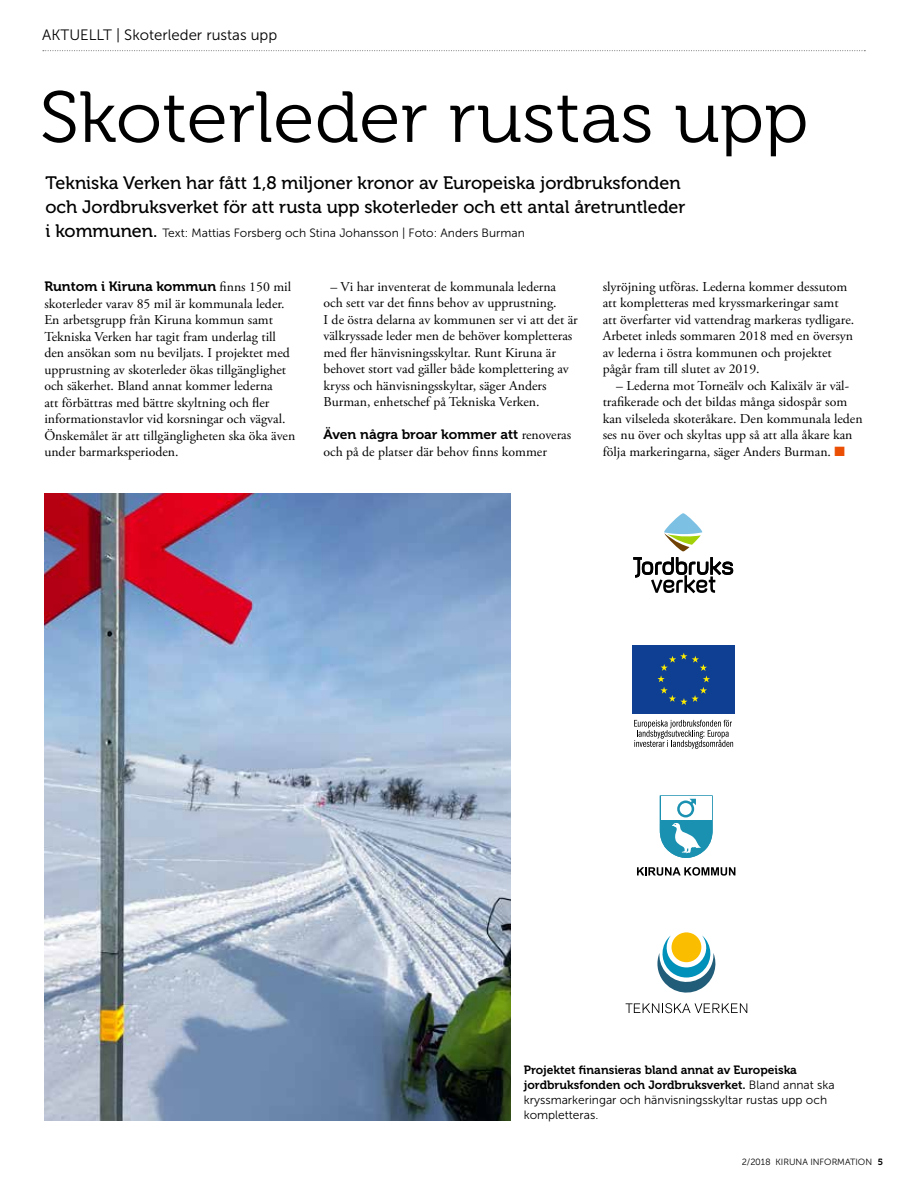
<style>
.page{position:relative;width:915px;height:1191px;background:#fff}
.page>*{position:absolute;margin:0;border:0;box-sizing:border-box;transform-origin:0 0}
.t1{font:72px "Museo 300";color:#000;scale:1.05 1}
.t2{font:18px/24px "Museo 500";color:#000}
.t3{font:15px "Museo Sans 300";color:#000}
.t4{font:13.5px/16.5px "Adobe Garamond Pro";color:#000}
.t5{font:13.5px "Museo 700";color:#000}
.t6{font:12px/15px "Museo Sans 300";color:#000}
.t7{font:12px/15px "Museo 700";color:#000}
.t8{font:9px "Museo Sans 300";color:#000}
.s1{font-family:"Museo 500";font-size:18px}
.s2{font-family:"Adobe Garamond Pro"}
.s3{color:#ea4f04}
.s4{font-family:"Museo Sans 300"}
.s5{font-family:"Museo 700"}
</style>
<div class="page">
<svg style="left:43px;top:50px;width:822px;height:1px"></svg>
<img style="left:44px;top:493px;width:466px;height:627px">
<div style="left:632px;top:645px;width:102px;height:68px;background:#0f3f93"></div>
<svg style="left:657px;top:653px;width:52px;height:52px"></svg>
<svg style="left:634px;top:720px;width:98px;height:28px"></svg>
<svg style="left:633px;top:557px;width:100px;height:36px"></svg>
<svg style="left:664px;top:513px;width:38px;height:38px"></svg>
<svg style="left:637px;top:867px;width:98px;height:8px"></svg>
<svg style="left:659px;top:795px;width:53px;height:63px"></svg>
<svg style="left:625px;top:1003px;width:122px;height:10px"></svg>
<svg style="left:671px;top:932px;width:30px;height:30px"></svg>
<svg style="left:657px;top:935px;width:59px;height:58px"></svg>
<p class="t3" style="left:42px;top:27px;width:236px">AKTUELLT | Skoterleder rustas upp</p>
<h1 class="t1" style="left:40px;top:78px;width:733px">Skoterleder rustas upp</h1>
<h2 class="t2" style="left:45px;top:171px;width:641px">Tekniska Verken har fått 1,8 miljoner kronor av Europeiska jordbruksfonden och Jordbruksverket för att rusta upp skoterleder och ett antal åretruntleder</h2>
<p class="t6" style="left:45px;top:225px;width:480px"><span class="s1">i kommunen.</span> Text: Mattias Forsberg och Stina Johansson | Foto: Anders Burman</p>
<p class="t5" style="left:44px;top:279px;width:248px">Runtom i Kiruna kommun <span class="s2">finns 150 mil</span></p>
<p class="t4" style="left:44px;top:295px;width:252px">skoterleder varav 85 mil är kommunala leder.<br>En arbetsgrupp från Kiruna kommun samt Tekniska Verken har tagit fram underlag till den ansökan som nu beviljats. I projektet med upprustning av skoterleder ökas tillgänglighet och säkerhet. Bland annat kommer lederna<br>att förbättras med bättre skyltning och fler informationstavlor vid korsningar och vägval.<br>Önskemålet är att tillgängligheten ska öka även under barmarksperioden.</p>
<p class="t4" style="left:323px;top:279px;width:256px;text-indent:7px">– Vi har inventerat de kommunala lederna och sett var det finns behov av upprustning.<br>I de östra delarna av kommunen ser vi att det är välkryssade leder men de behöver kompletteras med fler hänvisningsskyltar. Runt Kiruna är behovet stort vad gäller både komplettering av kryss och hänvisningsskyltar, säger Anders Burman, enhetschef på Tekniska Verken.</p>
<p class="t5" style="left:323px;top:427px;width:249px">Även några broar kommer att <span class="s2">renoveras</span></p>
<p class="t4" style="left:323px;top:444px;width:225px">och på de platser där behov finns kommer</p>
<p class="t4" style="left:602px;top:279px;width:253px">slyröjning utföras. Lederna kommer dessutom att kompletteras med kryssmarkeringar samt att överfarter vid vattendrag markeras tydligare.<br>Arbetet inleds sommaren 2018 med en översyn av lederna i östra kommunen och projektet pågår fram till slutet av 2019.</p>
<p class="t4" style="left:602px;top:378px;width:261px;text-indent:13px">– Lederna mot Torneälv och Kalixälv är väl&shy;trafikerade och det bildas många sidospår som kan vilseleda skoteråkare. Den kommunala leden ses nu över och skyltas upp så att alla åkare kan följa markeringarna, säger Anders Burman. <span class="s3">■</span></p>
<p class="t7" style="left:523px;top:1062px;width:312px">Projektet finansieras bland annat av Europeiska jordbruksfonden och Jordbruksverket. <span class="s4">Bland annat ska</span></p>
<p class="t6" style="left:523px;top:1092px;width:305px">kryssmarkeringar och hänvisningsskyltar rustas upp och kompletteras.</p>
<p class="t8" style="left:741px;top:1156px;width:143px">2/2018 KIRUNA INFORMATION <span class="s5">5</span></p>
</div>
